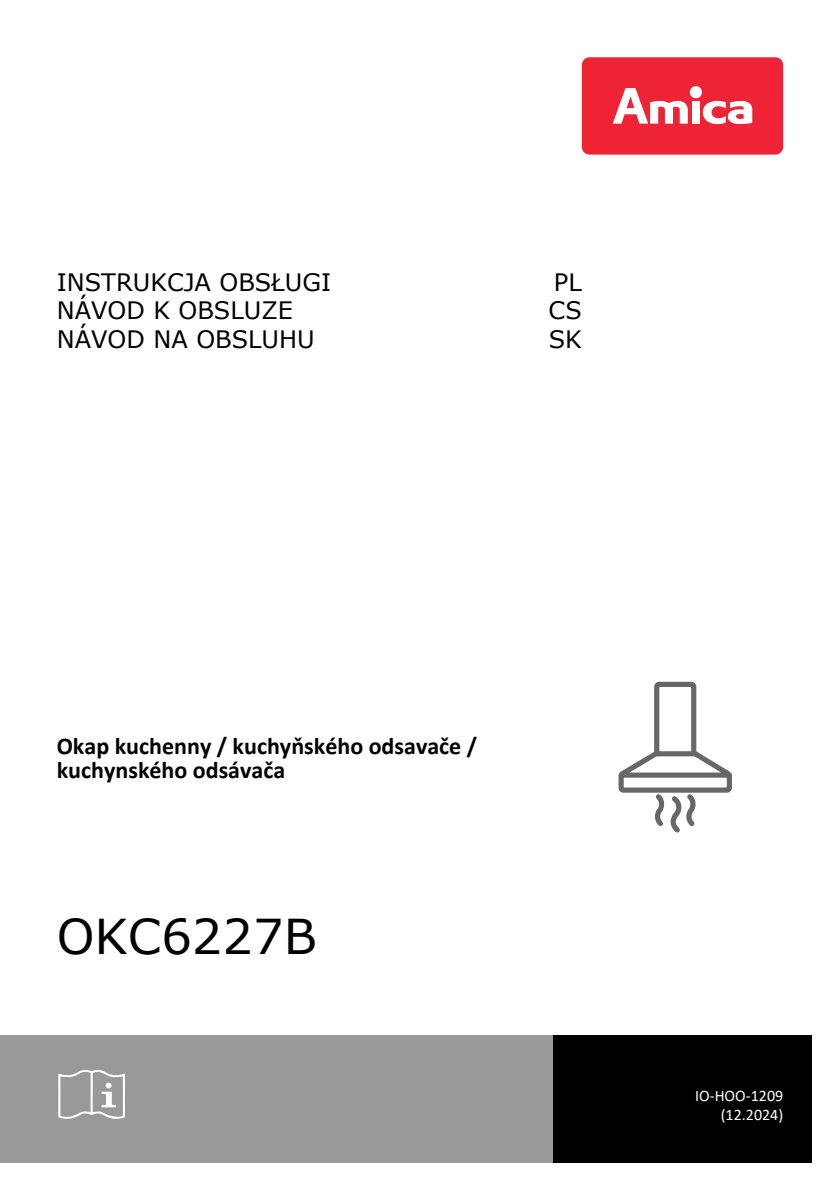
<style>
.page{position:relative;width:840px;height:1191px;background:#fff}
.page>*{position:absolute;margin:0;border:0;box-sizing:border-box;transform-origin:0 0}
.t1{font:48px "Verdana";color:#000}
.t2{font:700 24px/24px "Calibri";color:#000}
.t3{font:24px "Verdana";color:#000}
.t4{font:16px/19.2px "Calibri";color:#fff;text-align:right}
</style>
<div class="page">
<div style="left:0;top:1035px;width:553px;height:127px;background:#999"></div>
<div style="left:553px;top:1035px;width:258px;height:127px;background:#000"></div>
<svg style="left:58px;top:1069px;width:67px;height:50px"></svg>
<svg style="left:618px;top:681px;width:113px;height:152px"></svg>
<div style="left:581px;top:57px;width:201px;height:98px;background:#ee2436;border-radius:8px"></div>
<div style="left:689px;top:86px;width:12px;height:12px;background:#fff;border-radius:50%"></div>
<svg style="left:702px;top:101px;width:49px;height:23px"></svg>
<div style="left:691px;top:101px;width:8px;height:23px;background:#fff"></div>
<svg style="left:612px;top:88px;width:75px;height:36px"></svg>
<p class="t3" style="left:57px;top:265px;width:276px">INSTRUKCJA OBSŁUGI</p>
<p class="t3" style="left:553px;top:265px;width:29px">PL</p>
<p class="t3" style="left:57px;top:294px;width:238px">NÁVOD K OBSLUZE</p>
<p class="t3" style="left:548px;top:294px;width:35px">CS</p>
<p class="t3" style="left:57px;top:323px;width:259px">NÁVOD NA OBSLUHU</p>
<p class="t3" style="left:548px;top:323px;width:35px">SK</p>
<p class="t2" style="left:57px;top:734px;width:421px">Okap kuchenny / kuchyňského odsavače / kuchynského odsávača</p>
<h1 class="t1" style="left:57px;top:903px;width:261px">OKC6227B</h1>
<p class="t4" style="left:694px;top:1085px;width:90px">IO-HOO-1209 (12.2024)</p>
</div>
